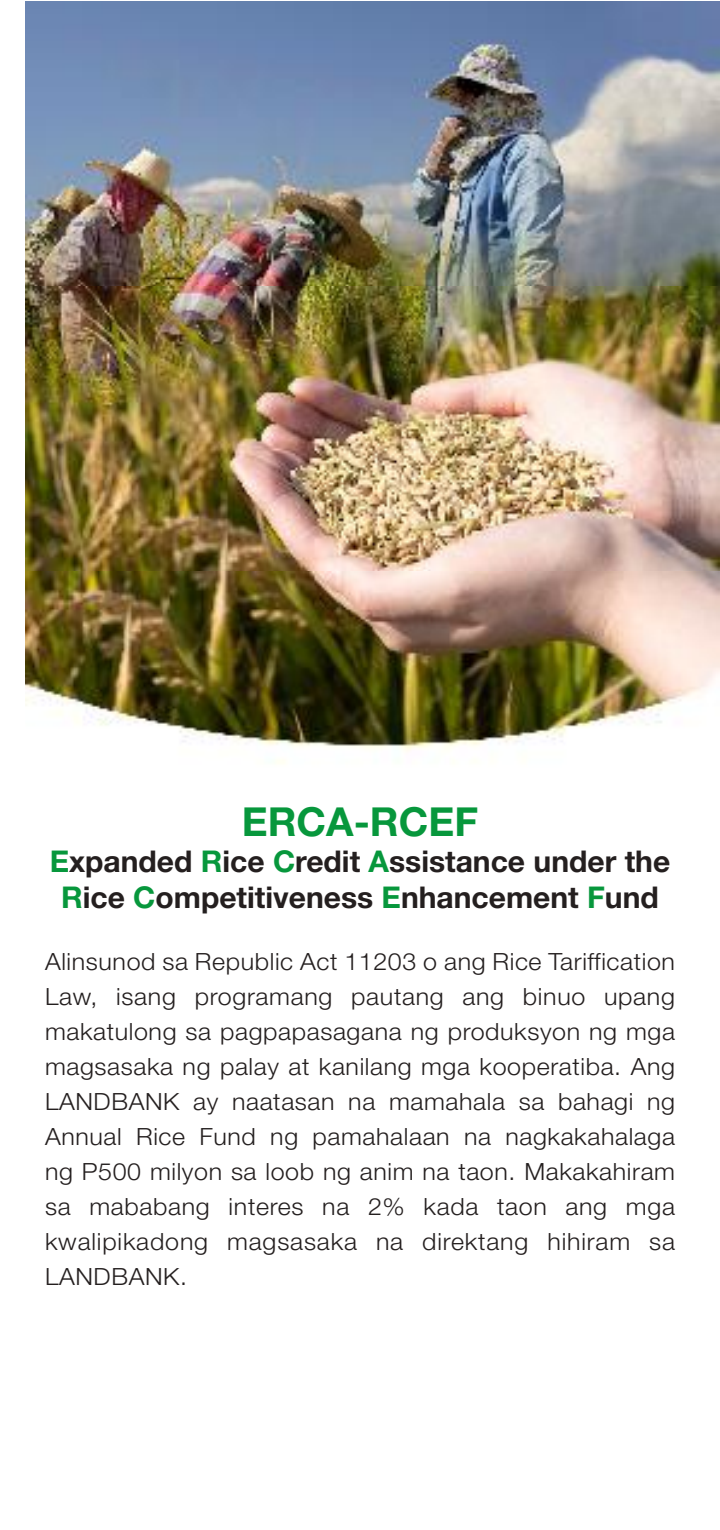
<style>
.page{position:relative;width:720px;height:1530px;background:#fff}
.page>*{position:absolute;margin:0;border:0;box-sizing:border-box;transform-origin:0 0}
.t1{font:40px "Helvetica Neue LT 75 Bd";color:#07973c}
.t2{font:30px/36px "Helvetica Neue LT 75 Bd";color:#241f1f;text-align:center}
.t3{font:23.75px/35px "Helvetica Neue LT 45 Lt";letter-spacing:.035em;color:#241f1f;text-align:justify;scale:1.05 1}
.s1{color:#07973c}
</style>
<div class="page">
<img style="left:25px;top:2px;width:694px;height:762px">
<h1 class="t1" style="left:242px;top:797px;width:238px">ERCA-RCEF</h1>
<p class="t2" style="left:50px;top:843px;width:622px"><span class="s1">E</span>xpanded <span class="s1">R</span>ice <span class="s1">C</span>redit <span class="s1">A</span>ssistance under the<br><span class="s1">R</span>ice <span class="s1">C</span>ompetitiveness <span class="s1">E</span>nhancement <span class="s1">F</span>und</p>
<p class="t3" style="left:45px;top:944px;width:602px">Alinsunod sa Republic Act 11203 o ang Rice Tariffication Law, isang programang pautang ang binuo upang makatulong sa pagpapasagana ng produksyon ng mga magsasaka ng palay at kanilang mga kooperatiba. Ang LANDBANK ay naatasan na mamahala sa bahagi ng Annual Rice Fund ng pamahalaan na nagkakahalaga ng P500 milyon sa loob ng anim na taon. Makakahiram sa mababang interes na 2% kada taon ang mga kwalipikadong magsasaka na direktang hihiram sa LANDBANK.</p>
</div>
